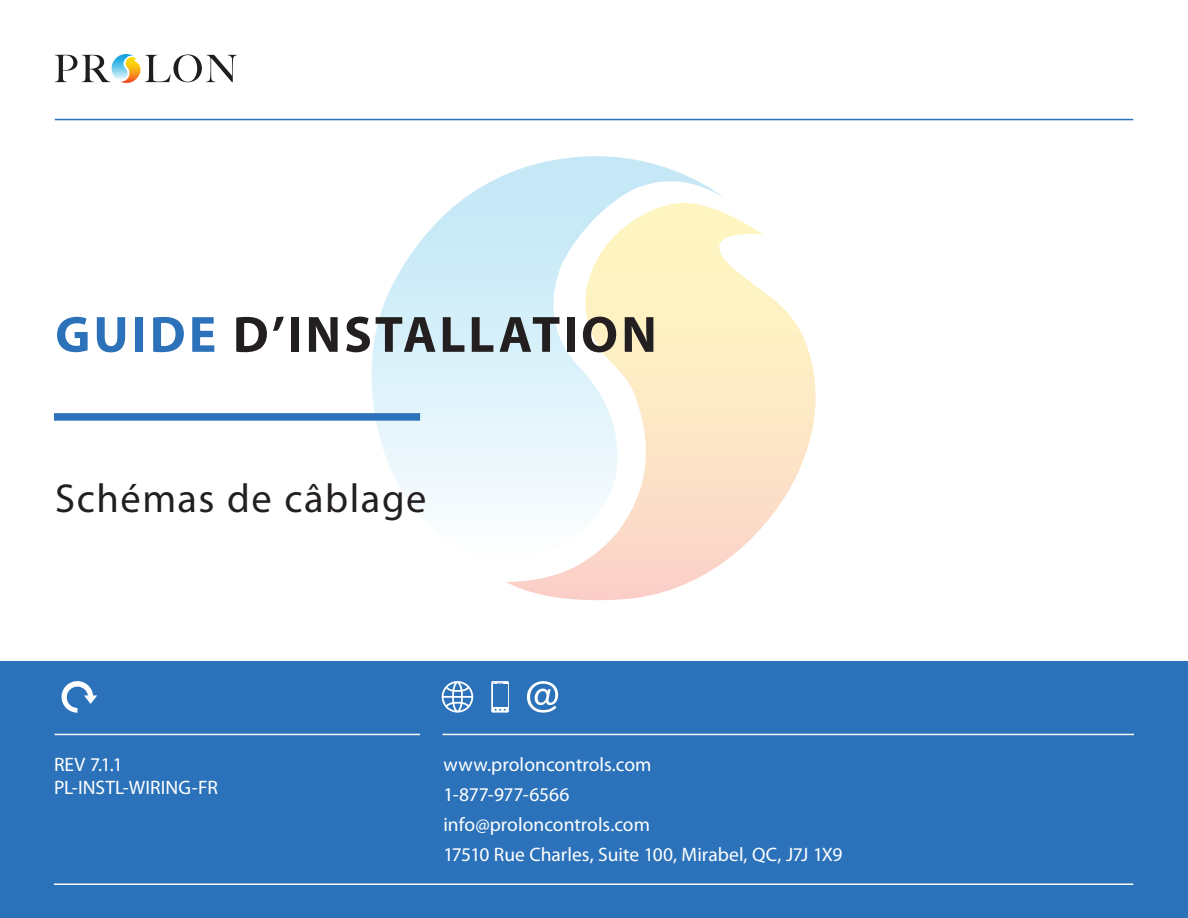
<style>
.page{position:relative;width:1188px;height:918px;background:#fff}
.page>*{position:absolute;margin:0;border:0;box-sizing:border-box;transform-origin:0 0}
.t1{font:700 51.45px "Myriad Pro";letter-spacing:.06em;color:#231f20}
.t2{font:40.5px "Myriad Pro";letter-spacing:.04em;color:#231f20}
.t3{font:19.5px/30px "Myriad Pro";color:#fff}
.s1{color:#2b72ba}
</style>
<div class="page">
<svg style="left:371px;top:156px;width:352px;height:353px"></svg>
<svg style="left:506px;top:203px;width:310px;height:398px"></svg>
<div style="left:0;top:661px;width:1188px;height:257px;background:#2b72ba"></div>
<hr style="left:55px;top:119px;width:1078px;height:1px;background:#2b72ba">
<hr style="left:54px;top:884px;width:1079px;height:1px;background:#fff">
<div style="left:54px;top:413px;width:366px;height:8px;background:#2b72ba"></div>
<hr style="left:55px;top:734px;width:365px;height:1px;background:#fff">
<hr style="left:442px;top:734px;width:692px;height:1px;background:#fff">
<svg style="left:62px;top:681px;width:35px;height:32px"></svg>
<svg style="left:442px;top:681px;width:31px;height:32px"></svg>
<svg style="left:527px;top:681px;width:31px;height:32px"></svg>
<svg style="left:491px;top:681px;width:18px;height:32px"></svg>
<svg style="left:493px;top:682px;width:10px;height:2px"></svg>
<div style="left:493px;top:685px;width:14px;height:22px;background:#2b72ba"></div>
<svg style="left:495px;top:709px;width:11px;height:2px"></svg>
<svg style="left:55px;top:54px;width:182px;height:29px"></svg>
<h1 class="t1" style="left:55px;top:301px;width:603px"><span class="s1">GUIDE</span> D’INSTALLATION</h1>
<h2 class="t2" style="left:55px;top:474px;width:373px">Schémas de câblage</h2>
<p class="t3" style="left:54px;top:752px;width:165px;line-height:23.4px">REV 7.1.1<br>PL-INSTL-WIRING-FR</p>
<p class="t3" style="left:443px;top:749px;width:401px">www.proloncontrols.com<br>1-877-977-6566<br>info@proloncontrols.com<br>17510 Rue Charles, Suite 100, Mirabel, QC, J7J 1X9</p>
</div>
